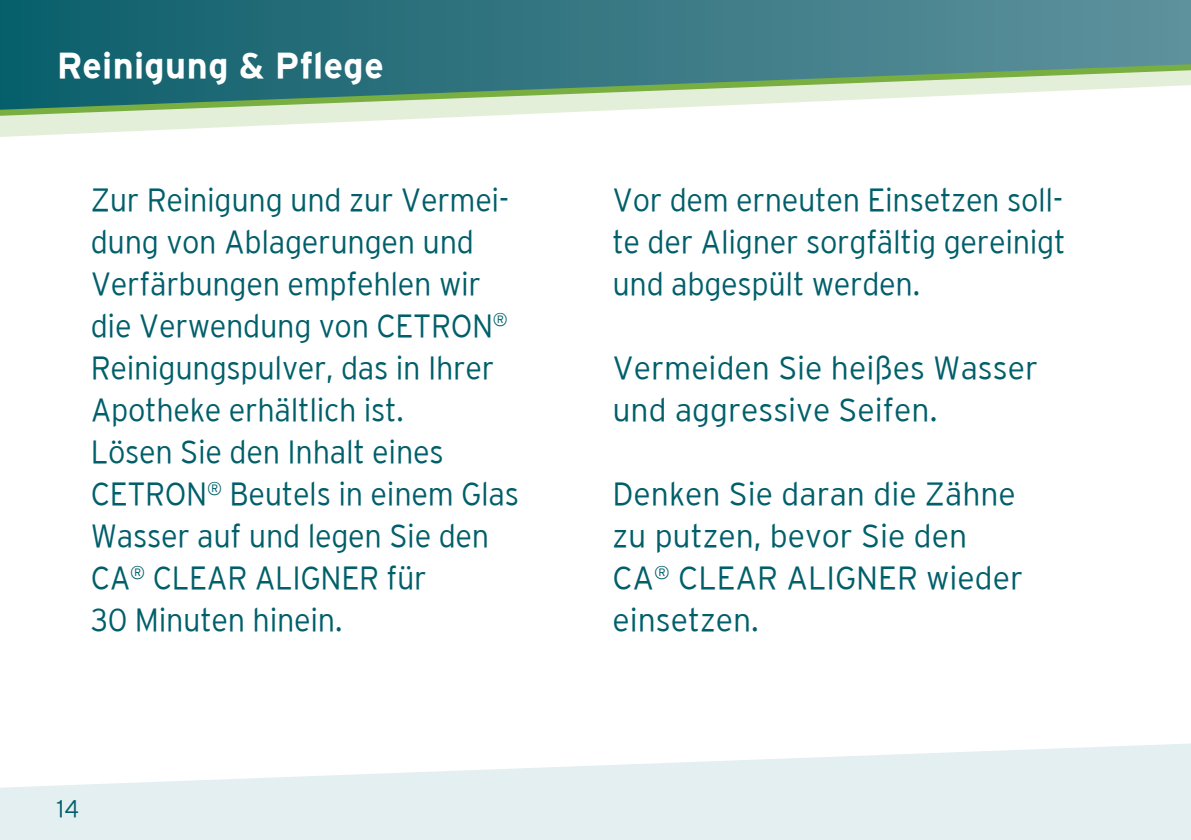
<style>
.page{position:relative;width:1191px;height:840px;background:#fff}
.page>*{position:absolute;margin:0;border:0;box-sizing:border-box;transform-origin:0 0}
.t1{font:700 36px "Interstate";letter-spacing:.01em;color:#fff}
.t2{font:300 32px/42px "Interstate";letter-spacing:-.01em;color:#005f6a;scale:.96 1}
.t3{font:300 32px/42px "Interstate";letter-spacing:-.01em;color:#005f6a}
.t4{font:300 24px "Interstate";color:#005f6a}
</style>
<div class="page">
<svg style="left:0;top:120px;width:384px;height:17px"></svg>
<svg style="left:0;top:0;width:1191px;height:120px;background:#619696"></svg>
<svg style="left:0;top:743px;width:1191px;height:96px;fill:#e3eff1"></svg>
<img style="left:1190px;top:42px;width:1px;height:78px">
<p class="t1" style="left:57px;top:45px;width:328px">Reinigung &amp; Pflege</p>
<p class="t2" style="left:91px;top:178px;width:448px">Zur Reinigung und zur Vermei&shy;dung von Ablagerungen und<br>Verfärbungen empfehlen wir die Verwendung von CETRON<sup>®<br></sup>Reinigungspulver, das in Ihrer<br>Apotheke erhältlich ist.<br>Lösen Sie den Inhalt eines<br>CETRON<sup>®</sup> Beutels in einem Glas<br>Wasser auf und legen Sie den<br>CA<sup>®</sup> CLEAR ALIGNER für<br>30 Minuten hinein.</p>
<p class="t2" style="left:612px;top:178px;width:473px;text-align:justify">Vor dem erneuten Einsetzen soll&shy;te der Aligner sorgfältig gereinigt und abgespült werden.</p>
<p class="t3" style="left:612px;top:346px;width:427px">Vermeiden Sie heißes Wasser und aggressive Seifen.</p>
<p class="t3" style="left:612px;top:472px;width:412px">Denken Sie daran die Zähne zu putzen, bevor Sie den<br>CA<sup>®</sup> CLEAR ALIGNER wieder einsetzen.</p>
<p class="t4" style="left:57px;top:794px;width:24px">14</p>
</div>
